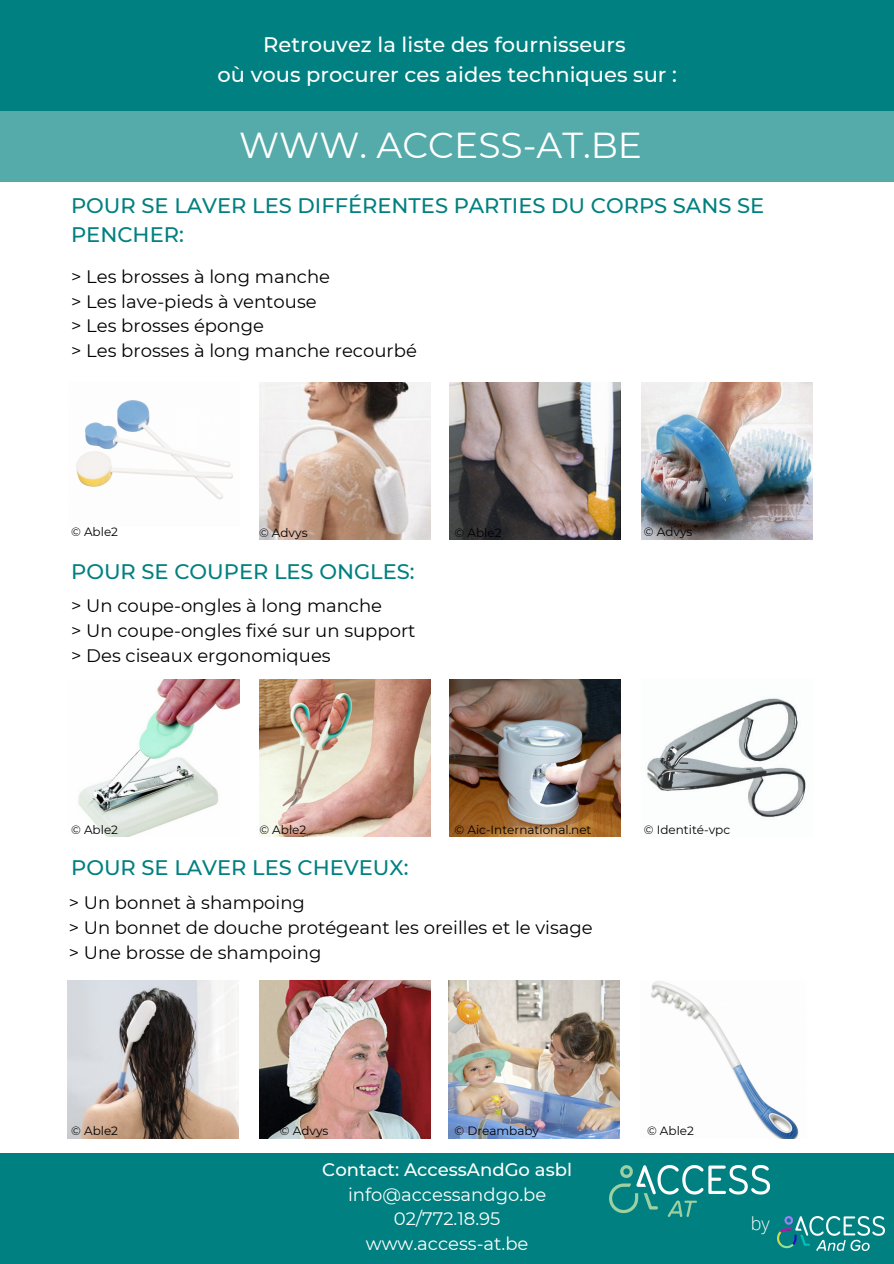
<style>
.page{position:relative;width:894px;height:1264px;background:#fff}
.page>*{position:absolute;margin:0;border:0;box-sizing:border-box;transform-origin:0 0}
.t1{font:36px "Montserrat";color:#fff}
.t2{font:500 21px/29.2px "Montserrat";color:#008080}
.t3{font:500 21px/29.2px "Montserrat";color:#fff;text-align:center}
.t4{font:18px/24.8px "Montserrat";color:#000}
.t5{font:18px/24.8px "Montserrat";color:#fff;text-align:center}
.t6{font:500 18px "Montserrat";color:#fff}
.t7{font:300 18px "Open Sans";color:#fff}
.t8{font:12px "Montserrat";color:#000}
</style>
<div class="page">
<div style="left:0;top:0;width:893px;height:111px;background:#008080"></div>
<div style="left:0;top:111px;width:893px;height:71px;background:#5aa"></div>
<img style="left:76px;top:400px;width:157px;height:100px">
<div style="left:0;top:1153px;width:893px;height:110px;background:#008080"></div>
<img style="left:259px;top:382px;width:171px;height:158px">
<img style="left:449px;top:382px;width:171px;height:158px">
<img style="left:641px;top:382px;width:171px;height:158px">
<img style="left:78px;top:679px;width:162px;height:158px">
<img style="left:259px;top:679px;width:171px;height:158px">
<img style="left:449px;top:679px;width:171px;height:158px">
<img style="left:647px;top:698px;width:159px;height:120px">
<img style="left:67px;top:980px;width:171px;height:158px">
<img style="left:259px;top:980px;width:171px;height:158px">
<img style="left:448px;top:980px;width:171px;height:158px">
<img style="left:651px;top:981px;width:148px;height:157px">
<img style="left:777px;top:1216px;width:107px;height:34px">
<img style="left:609px;top:1165px;width:160px;height:51px">
<p class="t3" style="left:217px;top:30px;width:461px">Retrouvez la liste des fournisseurs<br>où vous procurer ces aides techniques sur :</p>
<h1 class="t1" style="left:239px;top:123px;width:404px">WWW. ACCESS-AT.BE</h1>
<p class="t2" style="left:71px;top:191px;width:694px">POUR SE LAVER LES DIFFÉRENTES PARTIES DU CORPS SANS SE<br>PENCHER:</p>
<p class="t4" style="left:71px;top:264px;width:347px">&gt; Les brosses à long manche<br>&gt; Les lave-pieds à ventouse<br>&gt; Les brosses éponge<br>&gt; Les brosses à long manche recourbé</p>
<p class="t8" style="left:71px;top:524px;width:48px">© Able2</p>
<p class="t8" style="left:454px;top:525px;width:48px">© Able2</p>
<p class="t8" style="left:259px;top:525px;width:50px">© Advys</p>
<p class="t8" style="left:643px;top:524px;width:50px">© Advys</p>
<p class="t2" style="left:71px;top:556px;width:345px">POUR SE COUPER LES ONGLES:</p>
<p class="t4" style="left:71px;top:593px;width:346px">&gt; Un coupe-ongles à long manche<br>&gt; Un coupe-ongles fixé sur un support &gt; Des ciseaux ergonomiques</p>
<p class="t8" style="left:71px;top:822px;width:48px">© Able2</p>
<p class="t8" style="left:259px;top:822px;width:48px">© Able2</p>
<p class="t8" style="left:454px;top:822px;width:138px">© Aic-International.net</p>
<p class="t8" style="left:643px;top:822px;width:88px">© Identité-vpc</p>
<p class="t2" style="left:71px;top:853px;width:339px">POUR SE LAVER LES CHEVEUX:</p>
<p class="t4" style="left:69px;top:890px;width:525px">&gt; Un bonnet à shampoing<br>&gt; Un bonnet de douche protégeant les oreilles et le visage &gt; Une brosse de shampoing</p>
<p class="t8" style="left:71px;top:1123px;width:48px">© Able2</p>
<p class="t8" style="left:454px;top:1123px;width:86px">© Dreambaby</p>
<p class="t8" style="left:647px;top:1123px;width:48px">© Able2</p>
<p class="t8" style="left:280px;top:1123px;width:50px">© Advys</p>
<p class="t6" style="left:322px;top:1158px;width:251px">Contact: AccessAndGo asbl</p>
<p class="t5" style="left:348px;top:1181px;width:200px">info@accessandgo.be<br>02/772.18.95 www.access-at.be</p>
<p class="t7" style="left:750px;top:1210px;width:20px">by</p>
</div>
